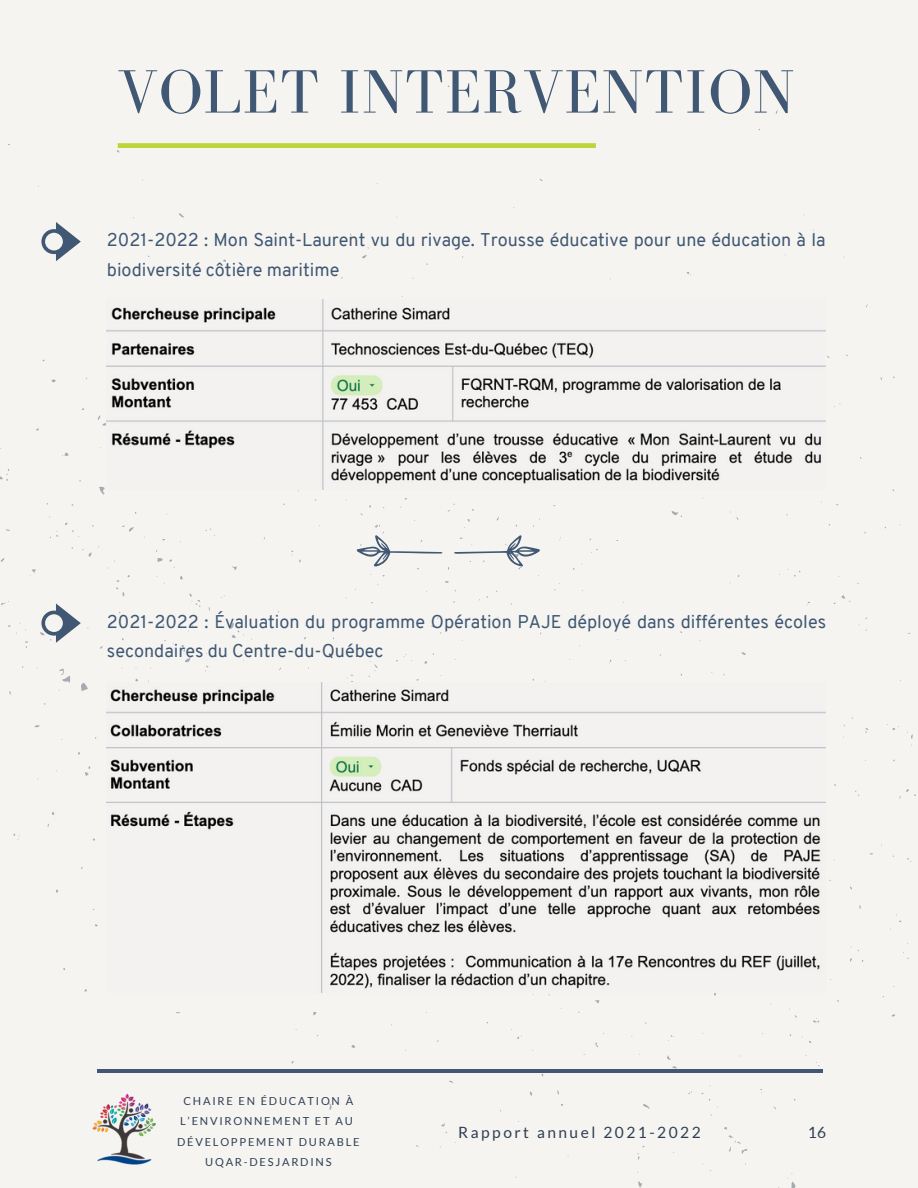
<style>
.page{position:relative;width:918px;height:1188px;background:#f5f4f1}
.page>*{position:absolute;margin:0;border:0;box-sizing:border-box;transform-origin:0 0}
.t1{font:63px "Bodoni FLF";letter-spacing:.02em;color:#405873}
.t2{font:18px/29.2px "Overpass";color:#405873}
.t3{font:15.6px "Lato";letter-spacing:.16em;color:#2e3f52}
.t4{font:11.1px/20.2px "Lato";letter-spacing:.16em;color:#2e3f52;text-align:center}
</style>
<div class="page">
<svg style="left:41px;top:222px;width:40px;height:39px"></svg>
<svg style="left:41px;top:603px;width:40px;height:40px"></svg>
<img style="left:107px;top:300px;width:719px;height:190px">
<svg style="left:454px;top:535px;width:86px;height:32px"></svg>
<svg style="left:357px;top:535px;width:86px;height:32px"></svg>
<img style="left:107px;top:682px;width:719px;height:311px">
<div style="left:118px;top:143px;width:478px;height:5px;background:#bcd638"></div>
<hr style="left:97px;top:1069px;width:726px;height:3px;background:#405873">
<img style="left:88px;top:1090px;width:77px;height:83px">
<h1 class="t1" style="left:118px;top:58px;width:678px">VOLET INTERVENTION</h1>
<p class="t2" style="left:107px;top:227px;width:720px">2021-2022 : Mon Saint-Laurent vu du rivage. Trousse éducative pour une éducation à la biodiversité côtière maritime</p>
<p class="t2" style="left:107px;top:609px;width:721px">2021-2022 : Évaluation du programme Opération PAJE déployé dans différentes écoles secondaires du Centre-du-Québec</p>
<p class="t4" style="left:177px;top:1091px;width:184px">CHAIRE EN ÉDUCATION À<br>L’ENVIRONNEMENT ET AU<br>DÉVELOPPEMENT DURABLE<br>UQAR-DESJARDINS</p>
<p class="t3" style="left:458px;top:1122px;width:244px">Rapport annuel 2021-2022</p>
<p class="t3" style="left:808px;top:1123px;width:20px">16</p>
</div>
